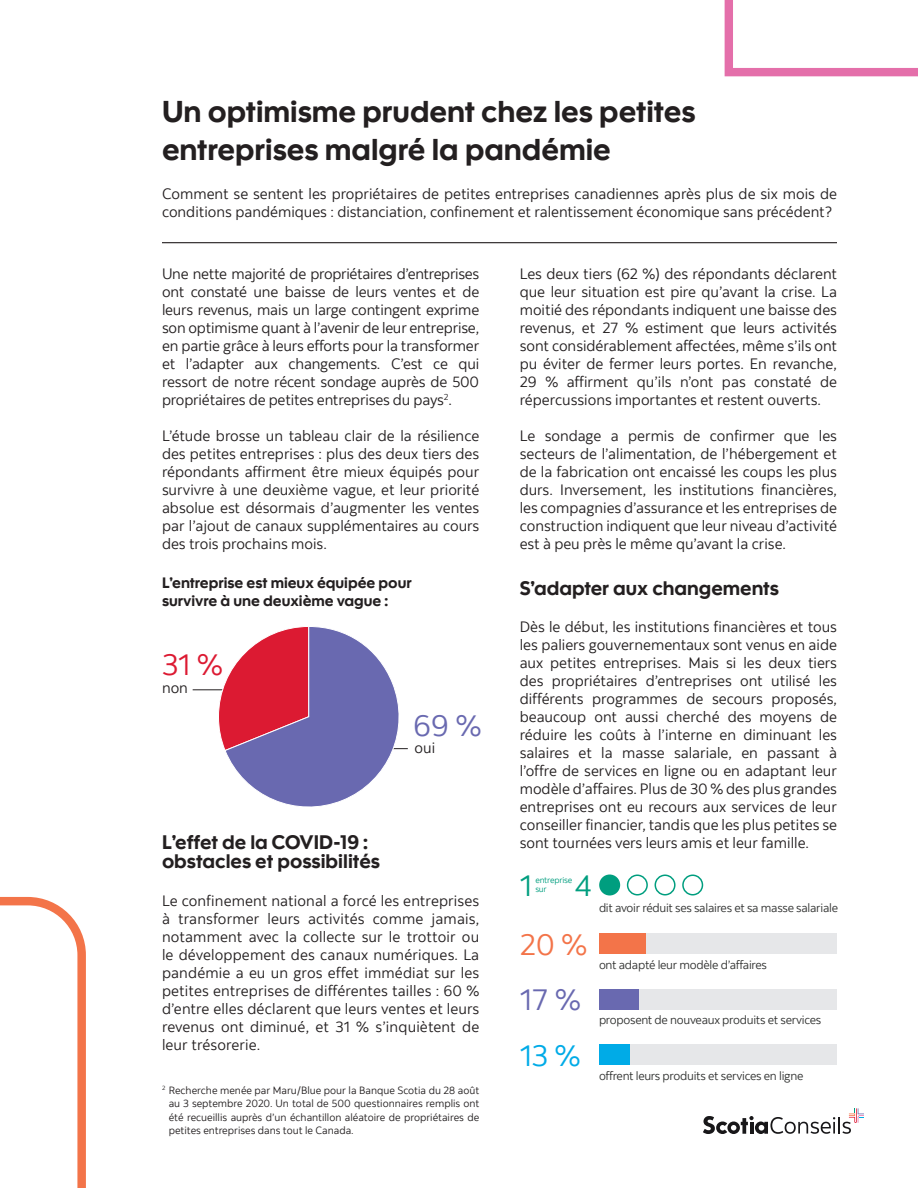
<style>
.page{position:relative;width:918px;height:1188px;background:#fff}
.page>*{position:absolute;margin:0;border:0;box-sizing:border-box;transform-origin:0 0}
.t1{font:30px/37.5px "Scotia Headline";color:#231f20}
.t2{font:30px "Scotia";color:#6969b0}
.t3{font:30px "Scotia";color:#f37449}
.t4{font:30px "Scotia";color:#00abe7}
.t5{font:30px "Scotia";color:#dc1a32}
.t6{font:30px "Scotia";color:#009e7f}
.t7{font:19.5px/19.5px "Scotia Headline";color:#231f20}
.t8{font:15px/18px "Scotia";color:#231f20;text-align:justify}
.t9{font:15px/18px "Scotia Headline";color:#231f20}
.t10{font:12px "Scotia";letter-spacing:-.02em;color:#323332}
.t11{font:10.5px/13.5px "Scotia";color:#231f20;text-align:justify}
.t12{font:8.55px/9px "Scotia";letter-spacing:-.02em;color:#009e7f}
</style>
<div class="page">
<svg style="left:0;top:897px;width:86px;height:291px"></svg>
<svg style="left:725px;top:0;width:193px;height:76px"></svg>
<hr style="left:162px;top:242px;width:675px;height:1px;background:#231f20">
<hr style="left:193px;top:689px;width:46px;height:1px;background:#231f20">
<svg style="left:218px;top:626px;width:190px;height:181px"></svg>
<div style="left:599px;top:875px;width:21px;height:21px;background:#009e7f;border-radius:50%"></div>
<div style="left:627px;top:875px;width:21px;height:21px;border:2px solid #009e7f;border-radius:50%"></div>
<div style="left:655px;top:875px;width:21px;height:21px;border:2px solid #009e7f;border-radius:50%"></div>
<div style="left:682px;top:875px;width:21px;height:21px;border:2px solid #009e7f;border-radius:50%"></div>
<div style="left:599px;top:989px;width:238px;height:21px;background:#e6e7e9"></div>
<div style="left:599px;top:989px;width:40px;height:21px;background:#6969b0"></div>
<div style="left:599px;top:933px;width:238px;height:21px;background:#e6e7e9"></div>
<div style="left:599px;top:933px;width:47px;height:21px;background:#f37449"></div>
<div style="left:599px;top:1044px;width:238px;height:21px;background:#e6e7e9"></div>
<div style="left:599px;top:1044px;width:30px;height:21px;background:#00abe7"></div>
<svg style="left:703px;top:1108px;width:161px;height:26px"></svg>
<h1 class="t1" style="left:162px;top:94px;width:535px">Un optimisme prudent chez les petites entreprises malgré la pandémie</h1>
<p class="t8" style="left:162px;top:184px;width:677px">Comment se sentent les propriétaires de petites entreprises canadiennes après plus de six mois de conditions pandémiques : distanciation, confinement et ralentissement économique sans précédent?</p>
<p class="t8" style="left:162px;top:265px;width:319px">Une nette majorité de propriétaires d’entreprises ont constaté une baisse de leurs ventes et de leurs revenus, mais un large contingent exprime son optimisme quant à l’avenir de leur entreprise, en partie grâce à leurs efforts pour la transformer et l’adapter aux changements. C’est ce qui ressort de notre récent sondage auprès de 500 propriétaires de petites entreprises du pays<sup>2</sup>.</p>
<p class="t8" style="left:162px;top:427px;width:319px">L’étude brosse un tableau clair de la résilience des petites entreprises : plus des deux tiers des répondants affirment être mieux équipés pour survivre à une deuxième vague, et leur priorité absolue est désormais d’augmenter les ventes par l’ajout de canaux supplémentaires au cours des trois prochains mois.</p>
<p class="t9" style="left:162px;top:574px;width:251px">L’entreprise est mieux équipée pour survivre à une deuxième vague :</p>
<h1 class="t5" style="left:162px;top:646px;width:62px">31 %</h1>
<p class="t8" style="left:162px;top:679px;width:28px">non</p>
<h1 class="t2" style="left:413px;top:707px;width:70px">69 %</h1>
<p class="t8" style="left:415px;top:739px;width:22px">oui</p>
<h2 class="t7" style="left:162px;top:833px;width:219px">L’effet de la COVID-19 : obstacles et possibilités</h2>
<p class="t8" style="left:162px;top:892px;width:319px">Le confinement national a forcé les entreprises à transformer leurs activités comme jamais, notamment avec la collecte sur le trottoir ou le développement des canaux numériques. La pandémie a eu un gros effet immédiat sur les petites entreprises de différentes tailles : 60 % d’entre elles déclarent que leurs ventes et leurs revenus ont diminué, et 31 % s’inquiètent de leur trésorerie.</p>
<p class="t11" style="left:169px;top:1083px;width:312px;text-indent:-7px"><sup>2</sup> Recherche menée par Maru/Blue pour la Banque Scotia du 28 août au 3 septembre 2020. Un total de 500 questionnaires remplis ont été recueillis auprès d’un échantillon aléatoire de propriétaires de petites entreprises dans tout le Canada.</p>
<p class="t8" style="left:520px;top:265px;width:319px">Les deux tiers (62 %) des répondants déclarent que leur situation est pire qu’avant la crise. La moitié des répondants indiquent une baisse des revenus, et 27 % estiment que leurs activités sont considérablement affectées, même s’ils ont pu éviter de fermer leurs portes. En revanche, 29 % affirment qu’ils n’ont pas constaté de répercussions importantes et restent ouverts.</p>
<p class="t8" style="left:520px;top:427px;width:319px">Le sondage a permis de confirmer que les secteurs de l’alimentation, de l’hébergement et de la fabrication ont encaissé les coups les plus durs. Inversement, les institutions financières, les compagnies d’assurance et les entreprises de construction indiquent que leur niveau d’activité est à peu près le même qu’avant la crise.</p>
<h2 class="t7" style="left:520px;top:579px;width:261px">S’adapter aux changements</h2>
<p class="t8" style="left:520px;top:618px;width:319px">Dès le début, les institutions financières et tous les paliers gouvernementaux sont venus en aide aux petites entreprises. Mais si les deux tiers des propriétaires d’entreprises ont utilisé les différents programmes de secours proposés, beaucoup ont aussi cherché des moyens de réduire les coûts à l’interne en diminuant les salaires et la masse salariale, en passant à l’offre de services en ligne ou en adaptant leur modèle d’affaires. Plus de 30 % des plus grandes entreprises ont eu recours aux services de leur conseiller financier, tandis que les plus petites se sont tournées vers leurs amis et leur famille.</p>
<h1 class="t6" style="left:520px;top:866px;width:14px">1</h1>
<h1 class="t6" style="left:575px;top:866px;width:19px">4</h1>
<p class="t12" style="left:535px;top:876px;width:38px">entreprise sur</p>
<p class="t10" style="left:599px;top:900px;width:241px">dit avoir réduit ses salaires et sa masse salariale</p>
<h1 class="t3" style="left:520px;top:926px;width:69px">20 %</h1>
<h1 class="t2" style="left:520px;top:981px;width:63px">17 %</h1>
<h1 class="t4" style="left:520px;top:1037px;width:62px">13 %</h1>
<p class="t10" style="left:599px;top:957px;width:170px">ont adapté leur modèle d’affaires</p>
<p class="t10" style="left:599px;top:1013px;width:224px">proposent de nouveaux produits et services</p>
<p class="t10" style="left:599px;top:1068px;width:206px">offrent leurs produits et services en ligne</p>
</div>
